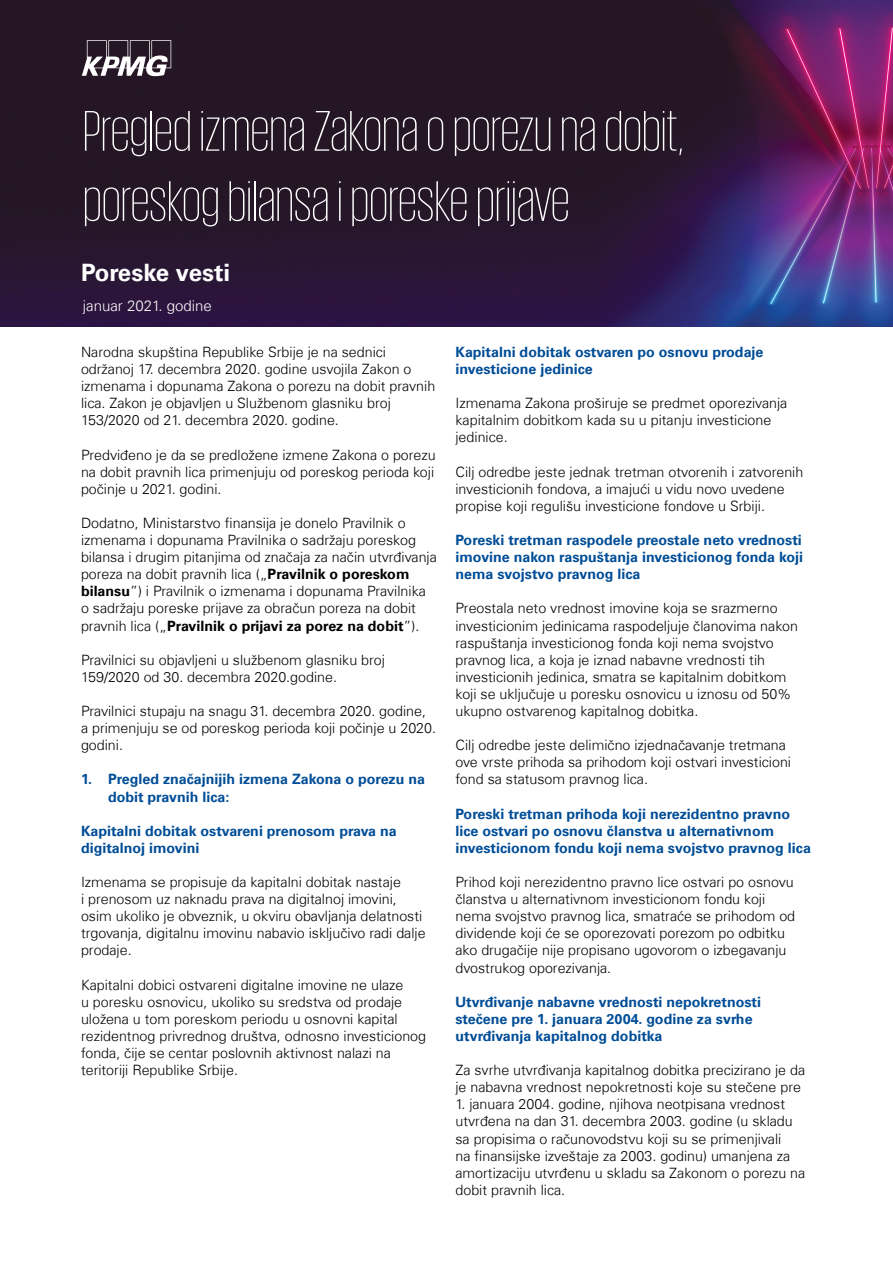
<style>
.page{position:relative;width:893px;height:1263px;background:#fff}
.page>*{position:absolute;margin:0;border:0;box-sizing:border-box;transform-origin:0 0}
.t1{font:200 58.5px/70.2px "KPMG Cyrillic";color:#fff}
.t2{font:700 24px "Universfor KPMG";color:#fff}
.t3{font:300 15px "Universfor KPMG";color:#fff}
.t4{font:300 14.25px/17.1px "Universfor KPMG";color:#000}
.t5{font:700 14.25px/17.1px "Universfor KPMG";color:#014d97}
.s1{font-weight:700}
</style>
<div class="page">
<img style="left:0;top:0;width:893px;height:326px">
<svg style="left:82px;top:40px;width:89px;height:36px"></svg>
<h1 class="t1" style="left:83px;top:95px;width:602px">Pregled izmena Zakona o porezu na dobit, poreskog bilansa i poreske prijave</h1>
<h2 class="t2" style="left:81px;top:259px;width:151px">Poreske vesti</h2>
<p class="t3" style="left:83px;top:297px;width:130px">januar 2021. godine</p>
<p class="t4" style="left:81px;top:343px;width:356px">Narodna skupština Republike Srbije je na sednici održanoj 17. decembra 2020. godine usvojila Zakon o izmenama i dopunama Zakona o porezu na dobit pravnih lica. Zakon je objavljen u Službenom glasniku broj 153/2020 od 21. decembra 2020. godine.</p>
<p class="t4" style="left:81px;top:446px;width:356px;text-align:justify">Predviđeno je da se predložene izmene Zakona o porezu na dobit pravnih lica primenjuju od poreskog perioda koji počinje u 2021. godini.</p>
<p class="t4" style="left:81px;top:514px;width:357px">Dodatno, Ministarstvo finansija je donelo Pravilnik o izmenama i dopunama Pravilnika o sadržaju poreskog bilansa i drugim pitanjima od značaja za način utvrđivanja poreza na dobit pravnih lica („<span class="s1">Pravilnik o poreskom bilansu</span>”) i Pravilnik o izmenama i dopunama Pravilnika o sadržaju poreske prijave za obračun poreza na dobit pravnih lica („<span class="s1">Pravilnik o prijavi za porez na dobit</span>”).</p>
<p class="t4" style="left:81px;top:651px;width:306px">Pravilnici su objavljeni u službenom glasniku broj<br>159/2020 od 30. decembra 2020.godine.</p>
<p class="t4" style="left:81px;top:702px;width:357px">Pravilnici stupaju na snagu 31. decembra 2020. godine, a primenjuju se od poreskog perioda koji počinje u 2020. godini.</p>
<p class="t5" style="left:108px;top:771px;width:318px;text-indent:-27px">1. Pregled značajnijih izmena Zakona o porezu na dobit pravnih lica:</p>
<p class="t5" style="left:81px;top:822px;width:317px">Kapitalni dobitak ostvareni prenosom prava na digitalnoj imovini</p>
<p class="t4" style="left:81px;top:873px;width:346px">Izmenama se propisuje da kapitalni dobitak nastaje<br>i prenosom uz naknadu prava na digitalnoj imovini, osim ukoliko je obveznik, u okviru obavljanja delatnosti trgovanja, digitalnu imovinu nabavio isključivo radi dalje prodaje.</p>
<p class="t4" style="left:81px;top:976px;width:347px">Kapitalni dobici ostvareni digitalne imovine ne ulaze<br>u poresku osnovicu, ukoliko su sredstva od prodaje uložena u tom poreskom periodu u osnovni kapital rezidentnog privrednog društva, odnosno investicionog fonda, čije se centar poslovnih aktivnost nalazi na teritoriji Republike Srbije.</p>
<p class="t5" style="left:455px;top:343px;width:309px">Kapitalni dobitak ostvaren po osnovu prodaje investicione jedinice</p>
<p class="t4" style="left:455px;top:395px;width:333px">Izmenama Zakona proširuje se predmet oporezivanja kapitalnim dobitkom kada su u pitanju investicione jedinice.</p>
<p class="t4" style="left:455px;top:463px;width:349px">Cilj odredbe jeste jednak tretman otvorenih i zatvorenih investicionih fondova, a imajući u vidu novo uvedene propise koji regulišu investicione fondove u Srbiji.</p>
<p class="t5" style="left:455px;top:531px;width:349px;text-align:justify">Poreski tretman raspodele preostale neto vrednosti imovine nakon raspuštanja investicionog fonda koji nema svojstvo pravnog lica</p>
<p class="t4" style="left:455px;top:600px;width:344px">Preostala neto vrednost imovine koja se srazmerno investicionim jedinicama raspodeljuje članovima nakon raspuštanja investicionog fonda koji nema svojstvo pravnog lica, a koja je iznad nabavne vrednosti tih investicionih jedinica, smatra se kapitalnim dobitkom koji se uključuje u poresku osnovicu u iznosu od 50% ukupno ostvarenog kapitalnog dobitka.</p>
<p class="t4" style="left:455px;top:737px;width:337px">Cilj odredbe jeste delimično izjednačavanje tretmana ove vrste prihoda sa prihodom koji ostvari investicioni fond sa statusom pravnog lica.</p>
<p class="t5" style="left:455px;top:805px;width:357px">Poreski tretman prihoda koji nerezidentno pravno lice ostvari po osnovu članstva u alternativnom investicionom fondu koji nema svojstvo pravnog lica</p>
<p class="t4" style="left:455px;top:873px;width:341px">Prihod koji nerezidentno pravno lice ostvari po osnovu članstva u alternativnom investicionom fondu koji nema svojstvo pravnog lica, smatraće se prihodom od dividende koji će se oporezovati porezom po odbitku ako drugačije nije propisano ugovorom o izbegavanju dvostrukog oporezivanja.</p>
<p class="t5" style="left:455px;top:993px;width:307px">Utvrđivanje nabavne vrednosti nepokretnosti stečene pre 1. januara 2004. godine za svrhe utvrđivanja kapitalnog dobitka</p>
<p class="t4" style="left:455px;top:1061px;width:351px">Za svrhe utvrđivanja kapitalnog dobitka precizirano je da je nabavna vrednost nepokretnosti koje su stečene pre</p>
<p class="t4" style="left:455px;top:1096px;width:351px">1. januara 2004. godine, njihova neotpisana vrednost utvrđena na dan 31. decembra 2003. godine (u skladu sa propisima o računovodstvu koji su se primenjivali<br>na finansijske izveštaje za 2003. godinu) umanjena za amortizaciju utvrđenu u skladu sa Zakonom o porezu na dobit pravnih lica.</p>
</div>
